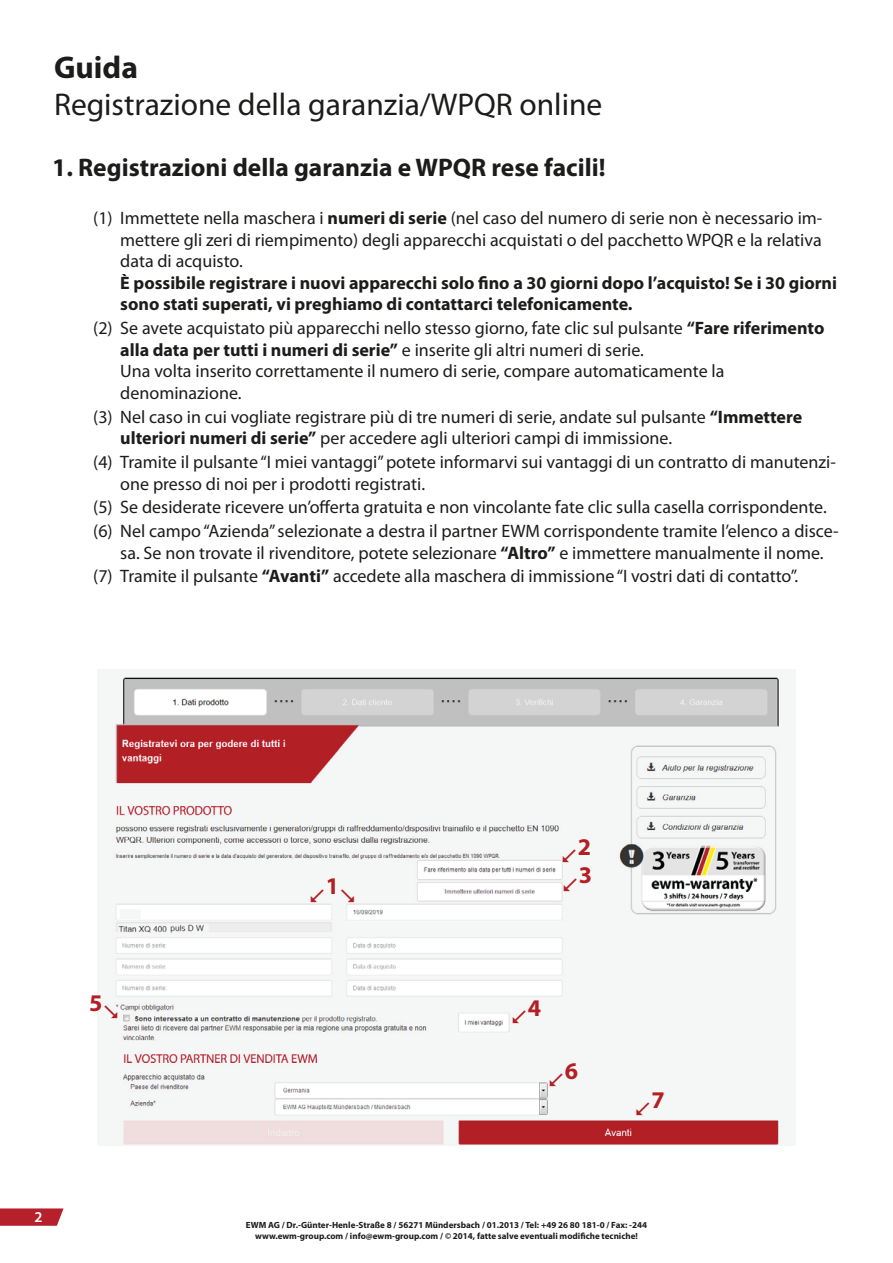
<style>
.page{position:relative;width:893px;height:1263px;background:#fff}
.page>*{position:absolute;margin:0;border:0;box-sizing:border-box;transform-origin:0 0}
.t1{font:31.5px "Myriad Pro";color:#1c1c1b}
.t2{font:700 31.5px "Myriad Pro";color:#1c1c1b}
.t3{font:700 25.5px "Myriad Pro";color:#1c1c1b}
.t4{font:700 24px/28.5px "Myriad Pro";color:#b31f24}
.t5{font:18px/21.6px "Myriad Pro";color:#1c1c1b}
.t6{font:700 18px/21.6px "Myriad Pro";color:#1c1c1b}
.t7{font:600 15px "Myriad Pro";color:#fff}
.t8{font:700 9px/10.8px "Myriad Pro";color:#1c1c1b;text-align:center}
.s1{font-weight:700}
</style>
<div class="page">
<img style="left:112px;top:677px;width:668px;height:468px">
<svg style="left:0;top:1208px;width:64px;height:18px"></svg>
<svg style="left:311px;top:889px;width:13px;height:13px"></svg>
<svg style="left:341px;top:889px;width:13px;height:13px"></svg>
<svg style="left:563px;top:849px;width:13px;height:13px"></svg>
<svg style="left:564px;top:878px;width:13px;height:13px"></svg>
<svg style="left:636px;top:1102px;width:13px;height:14px"></svg>
<svg style="left:550px;top:1073px;width:13px;height:13px"></svg>
<svg style="left:513px;top:1010px;width:13px;height:13px"></svg>
<svg style="left:112px;top:1005px;width:5px;height:13px"></svg>
<h1 class="t2" style="left:54px;top:46px;width:85px">Guida</h1>
<h1 class="t1" style="left:54px;top:85px;width:550px">Registrazione della garanzia/WPQR online</h1>
<h2 class="t3" style="left:52px;top:151px;width:555px">1. Registrazioni della garanzia e WPQR rese facili!</h2>
<p class="t5" style="left:120px;top:207px;width:704px;text-align:justify;text-indent:-27px">(1) Immettete nella maschera i <span class="s1">numeri di serie</span> (nel caso del numero di serie non è necessario im&shy;mettere gli zeri di riempimento) degli apparecchi acquistati o del pacchetto WPQR e la relativa data di acquisto.</p>
<p class="t6" style="left:120px;top:271px;width:718px">È possibile registrare i nuovi apparecchi solo fino a 30 giorni dopo l’acquisto! Se i 30 giorni sono stati superati, vi preghiamo di contattarci telefonicamente.</p>
<p class="t5" style="left:120px;top:317px;width:706px;text-indent:-27px">(2) Se avete acquistato più apparecchi nello stesso giorno, fate clic sul pulsante <span class="s1">“Fare riferimento alla data per tutti i numeri di serie”</span> e inserite gli altri numeri di serie.<br>Una volta inserito correttamente il numero di serie, compare automaticamente la denominazione.</p>
<p class="t5" style="left:120px;top:405px;width:683px;text-indent:-27px">(3) Nel caso in cui vogliate registrare più di tre numeri di serie, andate sul pulsante <span class="s1">“Immettere ulteriori numeri di serie”</span> per accedere agli ulteriori campi di immissione.</p>
<p class="t5" style="left:120px;top:451px;width:717px;text-indent:-27px">(4) Tramite il pulsante “I miei vantaggi” potete informarvi sui vantaggi di un contratto di manutenzi&shy;one presso di noi per i prodotti registrati.</p>
<p class="t5" style="left:93px;top:495px;width:747px;line-height:23.7px">(5) Se desiderate ricevere un’offerta gratuita e non vincolante fate clic sulla casella corrispondente. (6) Nel campo “Azienda” selezionate a destra il partner EWM corrispondente tramite l’elenco a disce-</p>
<p class="t5" style="left:93px;top:540px;width:732px;line-height:23.7px;text-indent:27px">sa. Se non trovate il rivenditore, potete selezionare <span class="s1">“Altro”</span> e immettere manualmente il nome. (7) Tramite il pulsante <span class="s1">“Avanti”</span> accedete alla maschera di immissione “I vostri dati di contatto”.</p>
<h3 class="t4" style="left:89px;top:988px;width:15px">5</h3>
<p class="t7" style="left:35px;top:1207px;width:10px">2</p>
<h3 class="t4" style="left:326px;top:871px;width:15px">1</h3>
<h3 class="t4" style="left:578px;top:832px;width:16px">2<br>3</h3>
<h3 class="t4" style="left:528px;top:992px;width:15px">4</h3>
<h3 class="t4" style="left:565px;top:1055px;width:15px">6</h3>
<h3 class="t4" style="left:651px;top:1085px;width:15px">7</h3>
<p class="t8" style="left:246px;top:1219px;width:403px">EWM AG / Dr.-Günter-Henle-Straße 8 / 56271 Mündersbach / 01.2013 / Tel: +49 26 80 181-0 / Fax: -244 www.ewm-group.com / info@ewm-group.com / © 2014, fatte salve eventuali modifiche tecniche!</p>
</div>
